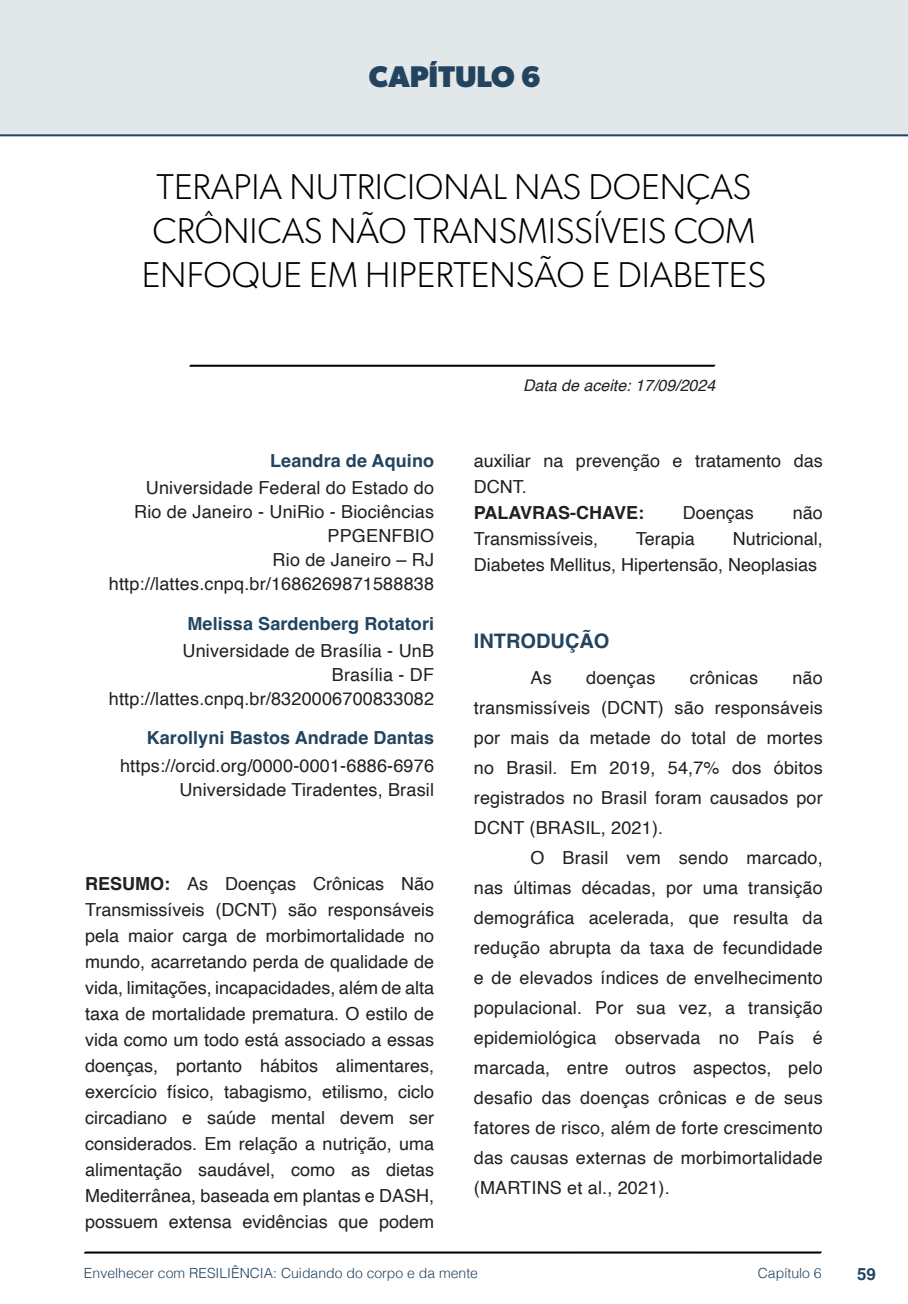
<style>
.page{position:relative;width:908px;height:1304px;background:#fff}
.page>*{position:absolute;margin:0;border:0;box-sizing:border-box;transform-origin:0 0}
.t1{font:300 36px/44px "Gibson";color:#000;text-align:center}
.t2{font:700 30px "Gibson";color:#23445f}
.t3{font:700 20px "Helvetica";color:#23445f}
.t4{font:18px/30px "Helvetica";letter-spacing:.01em;color:#231f20;text-align:right}
.t5{font:700 18px "Helvetica";letter-spacing:.005em;color:#23445f}
.t6{font:700 18px "Helvetica";color:#231f20}
.t7{font:700 16.8px "Helvetica";color:#23445f}
.t8{font:italic 16px "Helvetica";color:#231f20}
.t9{font:300 14px "Helvetica";color:#23445f}
.s1{font-weight:700}
</style>
<div class="page">
<svg style="left:84px;top:1251px;width:737px;height:3px;background:#515151"></svg>
<div style="left:0;top:0;width:907px;height:136px;background:#e2e7e9"></div>
<svg style="left:189px;top:364px;width:526px;height:3px;background:#4f4f4f"></svg>
<div style="left:44px;top:72px;width:68px;height:61px;background:#e2e7e9"></div>
<h2 class="t2" style="left:369px;top:58px;width:173px">CAPÍTULO 6</h2>
<h1 class="t1" style="left:142px;top:164px;width:625px">TERAPIA NUTRICIONAL NAS DOENÇAS<br>CRÔNICAS NÃO TRANSMISSÍVEIS COM<br>ENFOQUE EM HIPERTENSÃO E DIABETES</h1>
<p class="t5" style="left:270px;top:450px;width:165px">Leandra de Aquino</p>
<p class="t4" style="left:109px;top:477px;width:326px;line-height:24px">Universidade Federal do Estado do<br>Rio de Janeiro - UniRio - Biociências<br>PPGENFBIO<br>Rio de Janeiro – RJ http://lattes.cnpq.br/1686269871588838</p>
<p class="t5" style="left:187px;top:612px;width:248px">Melissa Sardenberg Rotatori</p>
<p class="t4" style="left:109px;top:639px;width:326px;line-height:24px">Universidade de Brasília - UnB<br>Brasília - DF http://lattes.cnpq.br/8320006700833082</p>
<p class="t5" style="left:147px;top:727px;width:289px">Karollyni Bastos Andrade Dantas</p>
<p class="t4" style="left:120px;top:754px;width:315px;line-height:24px">https://orcid.org/0000-0001-6886-6976<br>Universidade Tiradentes, Brasil</p>
<p class="t4" style="left:85px;top:871px;width:350px;line-height:26px;text-align:justify"><span class="s1">RESUMO:</span> As Doenças Crônicas Não Transmissíveis (DCNT) são responsáveis pela maior carga de morbimortalidade no mundo, acarretando perda de qualidade de vida, limitações, incapacidades, além de alta taxa de mortalidade prematura. O estilo de vida como um todo está associado a essas doenças, portanto hábitos alimentares, exercício físico, tabagismo, etilismo, ciclo circadiano e saúde mental devem ser considerados. Em relação a nutrição, uma alimentação saudável, como as dietas Mediterrânea, baseada em plantas e DASH, possuem extensa evidências que podem</p>
<p class="t8" style="left:523px;top:373px;width:194px">Data de aceite: 17/09/2024</p>
<p class="t4" style="left:473px;top:448px;width:350px;line-height:26px;text-align:left">auxiliar na prevenção e tratamento das<br>DCNT.</p>
<p class="t6" style="left:473px;top:502px;width:172px">PALAVRAS-CHAVE:</p>
<p class="t4" style="left:682px;top:498px;width:73px">Doenças</p>
<p class="t4" style="left:792px;top:498px;width:32px">não</p>
<p class="t4" style="left:473px;top:524px;width:126px">Transmissíveis,</p>
<p class="t4" style="left:635px;top:524px;width:61px">Terapia</p>
<p class="t4" style="left:473px;top:526px;width:350px;line-height:26px;text-align:left;text-indent:259px">Nutricional,<br>Diabetes Mellitus, Hipertensão, Neoplasias</p>
<p class="t3" style="left:473px;top:629px;width:137px">INTRODUÇÃO</p>
<p class="t4" style="left:530px;top:663px;width:23px">As</p>
<p class="t4" style="left:586px;top:663px;width:71px">doenças</p>
<p class="t4" style="left:689px;top:663px;width:70px">crônicas</p>
<p class="t4" style="left:473px;top:663px;width:350px;text-align:justify;text-indent:318px">não transmissíveis (DCNT) são responsáveis por mais da metade do total de mortes no Brasil. Em 2019, 54,7% dos óbitos registrados no Brasil foram causados por DCNT (BRASIL, 2021).</p>
<p class="t4" style="left:473px;top:843px;width:350px;text-align:justify;text-indent:57px">O Brasil vem sendo marcado, nas últimas décadas, por uma transição demográfica acelerada, que resulta da redução abrupta da taxa de fecundidade e de elevados índices de envelhecimento populacional. Por sua vez, a transição epidemiológica observada no País é marcada, entre outros aspectos, pelo desafio das doenças crônicas e de seus fatores de risco, além de forte crescimento das causas externas de morbimortalidade (MARTINS et al., 2021).</p>
<p class="t9" style="left:84px;top:1261px;width:395px">Envelhecer com RESILIÊNCIA: Cuidando do corpo e da mente</p>
<p class="t9" style="left:757px;top:1261px;width:65px">Capítulo 6</p>
<p class="t7" style="left:856px;top:1264px;width:20px">59</p>
</div>
